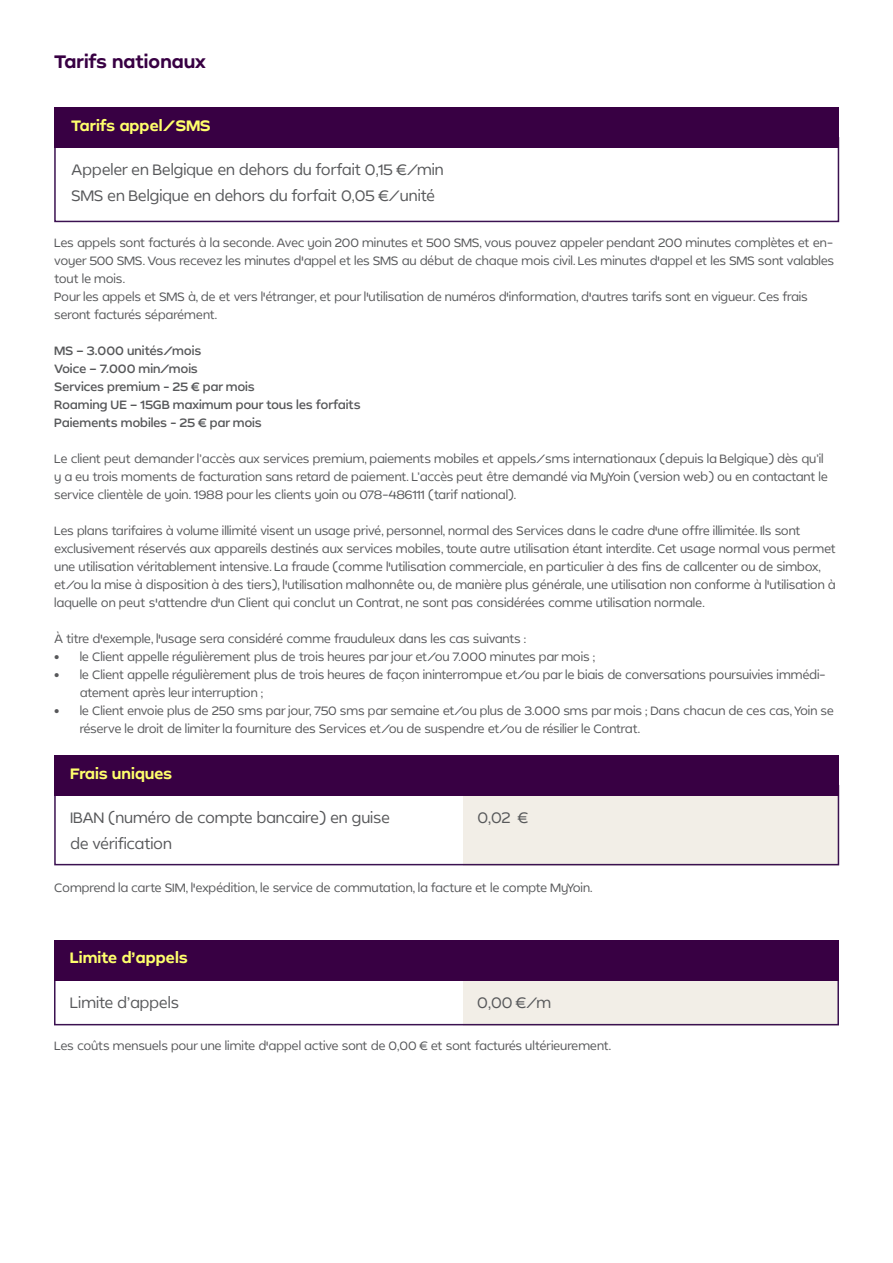
<style>
.page{position:relative;width:893px;height:1263px;background:#fff}
.page>*{position:absolute;margin:0;border:0;box-sizing:border-box;transform-origin:0 0}
.t1{font:700 18px "Byrd";letter-spacing:-.02em;color:#380043}
.t2{font:300 15px/25.5px "Byrd";letter-spacing:-.01em;color:#57585a}
.t3{font:700 15px "Byrd";letter-spacing:-.01em;color:#ffff6c}
.t4{font:300 12px/18px "Byrd";letter-spacing:-.02em;color:#57585a}
.t5{font:500 12px "Byrd";letter-spacing:-.02em;color:#57585a}
</style>
<div class="page">
<div style="left:54px;top:137px;width:785px;height:85px;border:2px solid #3b1151"></div>
<div style="left:54px;top:107px;width:785px;height:41px;background:#380043"></div>
<div style="left:463px;top:755px;width:376px;height:110px;background:#f2eee7"></div>
<div style="left:54px;top:785px;width:785px;height:80px;border:2px solid #3b1151"></div>
<div style="left:54px;top:755px;width:785px;height:41px;background:#380043"></div>
<div style="left:463px;top:939px;width:376px;height:86px;background:#f2eee7"></div>
<div style="left:54px;top:970px;width:785px;height:55px;border:2px solid #3b1151"></div>
<div style="left:54px;top:939px;width:785px;height:41px;background:#380043"></div>
<p class="t1" style="left:54px;top:49px;width:153px">Tarifs nationaux</p>
<p class="t3" style="left:71px;top:115px;width:141px">Tarifs appel/SMS</p>
<p class="t2" style="left:71px;top:157px;width:374px">Appeler en Belgique en dehors du forfait 0,15 €/min</p>
<p class="t2" style="left:71px;top:182px;width:365px">SMS en Belgique en dehors du forfait 0,05 €/unité</p>
<p class="t4" style="left:54px;top:233px;width:782px;text-align:justify">Les appels sont facturés à la seconde. Avec yoin 200 minutes et 500 SMS, vous pouvez appeler pendant 200 minutes complètes et en&shy;voyer 500 SMS. Vous recevez les minutes d'appel et les SMS au début de chaque mois civil. Les minutes d'appel et les SMS sont valables tout le mois.</p>
<p class="t4" style="left:54px;top:287px;width:755px">Pour les appels et SMS à, de et vers l'étranger, et pour l'utilisation de numéros d'information, d'autres tarifs sont en vigueur. Ces frais seront facturés séparément.</p>
<p class="t5" style="left:54px;top:342px;width:149px">MS – 3.000 unités/mois</p>
<p class="t5" style="left:54px;top:360px;width:145px">Voice – 7.000 min/mois</p>
<p class="t5" style="left:54px;top:378px;width:202px">Services premium - 25 € par mois</p>
<p class="t5" style="left:54px;top:396px;width:308px">Roaming UE – 15GB maximum pour tous les forfaits</p>
<p class="t5" style="left:54px;top:414px;width:209px">Paiements mobiles - 25 € par mois</p>
<p class="t4" style="left:54px;top:449px;width:775px">Le client peut demander l’accès aux services premium, paiements mobiles et appels/sms internationaux (depuis la Belgique) dès qu’il y a eu trois moments de facturation sans retard de paiement. L’accès peut être demandé via MyYoin (version web) ou en contactant le service clientèle de yoin. 1988 pour les clients yoin ou 078-486111 (tarif national).</p>
<p class="t4" style="left:54px;top:521px;width:783px">Les plans tarifaires à volume illimité visent un usage privé, personnel, normal des Services dans le cadre d'une offre illimitée. Ils sont exclusivement réservés aux appareils destinés aux services mobiles, toute autre utilisation étant interdite. Cet usage normal vous permet une utilisation véritablement intensive. La fraude (comme l'utilisation commerciale, en particulier à des fins de callcenter ou de simbox, et/ou la mise à disposition à des tiers), l'utilisation malhonnête ou, de manière plus générale, une utilisation non conforme à l'utilisation à laquelle on peut s'attendre d'un Client qui conclut un Contrat, ne sont pas considérées comme utilisation normale.</p>
<p class="t4" style="left:54px;top:629px;width:474px">À titre d'exemple, l'usage sera considéré comme frauduleux dans les cas suivants :</p>
<p class="t4" style="left:54px;top:647px;width:542px">• le Client appelle régulièrement plus de trois heures par jour et/ou 7.000 minutes par mois ;</p>
<p class="t4" style="left:80px;top:665px;width:747px;text-indent:-26px">• le Client appelle régulièrement plus de trois heures de façon ininterrompue et/ou par le biais de conversations poursuivies immédi&shy;atement après leur interruption ;</p>
<p class="t4" style="left:80px;top:701px;width:756px;text-indent:-26px">• le Client envoie plus de 250 sms par jour, 750 sms par semaine et/ou plus de 3.000 sms par mois ; Dans chacun de ces cas, Yoin se réserve le droit de limiter la fourniture des Services et/ou de suspendre et/ou de résilier le Contrat.</p>
<p class="t3" style="left:70px;top:763px;width:104px">Frais uniques</p>
<p class="t2" style="left:70px;top:804px;width:321px">IBAN (numéro de compte bancaire) en guise de vérification</p>
<p class="t2" style="left:477px;top:804px;width:52px">0,02 €</p>
<p class="t4" style="left:54px;top:878px;width:540px">Comprend la carte SIM, l'expédition, le service de commutation, la facture et le compte MyYoin.</p>
<p class="t3" style="left:70px;top:947px;width:120px">Limite d’appels</p>
<p class="t2" style="left:70px;top:989px;width:111px">Limite d’appels</p>
<p class="t2" style="left:477px;top:989px;width:75px">0,00 €/m</p>
<p class="t4" style="left:54px;top:1037px;width:559px">Les coûts mensuels pour une limite d'appel active sont de 0,00 € et sont facturés ultérieurement.</p>
</div>
